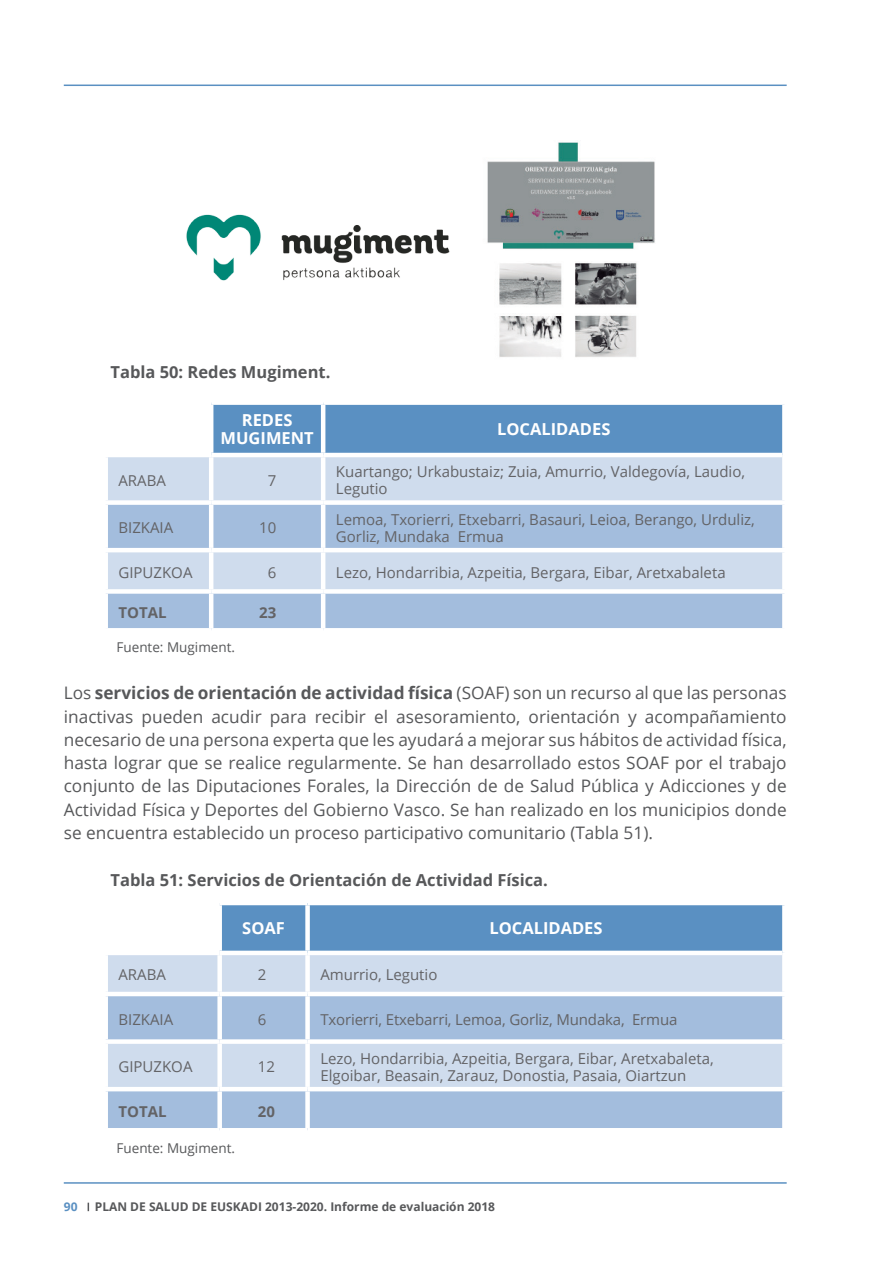
<style>
.page{position:relative;width:893px;height:1263px;background:#fff}
.page>*{position:absolute;margin:0;border:0;box-sizing:border-box;transform-origin:0 0}
.texto{font:17.25px/23.2px "Open Sans";color:#57585a;text-align:justify}
.texto-2{font:700 16.5px "Open Sans";color:#57585a}
.título_tabla{font:700 16.5px "Open Sans";color:#fff}
.texto_tabla{font:15px/17px "Open Sans";color:#636366}
.texto_tabla-2{font:700 15px "Open Sans";color:#636366}
.texto-3{font:13.5px "Open Sans";color:#57585a}
.t1{font:700 12px "Open Sans";color:#57585a}
.t2{font:700 12px "Open Sans";color:#5a90c2}
.s1{font-weight:700}
</style>
<div class="page">
<hr style="left:64px;top:85px;width:723px;height:1px;background:#5a90c2">
<hr style="left:64px;top:1182px;width:723px;height:2px;background:#5a90c2">
<div style="left:213px;top:405px;width:569px;height:48px;background:#5a90c2"></div>
<div style="left:108px;top:457px;width:674px;height:43px;background:#cfdced"></div>
<svg style="left:108px;top:505px;width:674px;height:123px;fill:#a3bddd"></svg>
<hr style="left:103px;top:548px;width:108px;height:4px;background:#fff">
<hr style="left:211px;top:548px;width:112px;height:4px;background:#fff">
<hr style="left:323px;top:548px;width:464px;height:4px;background:#fff">
<div style="left:103px;top:589px;width:108px;height:5px;background:#fff"></div>
<div style="left:211px;top:589px;width:112px;height:5px;background:#fff"></div>
<div style="left:323px;top:589px;width:464px;height:5px;background:#fff"></div>
<hr style="left:209px;top:457px;width:4px;height:43px;background:#fff">
<hr style="left:321px;top:457px;width:4px;height:43px;background:#fff">
<hr style="left:209px;top:505px;width:4px;height:43px;background:#fff">
<hr style="left:321px;top:505px;width:4px;height:43px;background:#fff">
<hr style="left:209px;top:552px;width:4px;height:37px;background:#fff">
<hr style="left:321px;top:552px;width:4px;height:37px;background:#fff">
<hr style="left:209px;top:594px;width:4px;height:34px;background:#fff">
<hr style="left:321px;top:594px;width:4px;height:34px;background:#fff">
<hr style="left:321px;top:405px;width:4px;height:48px;background:#fff">
<div style="left:222px;top:905px;width:560px;height:46px;background:#5a90c2"></div>
<div style="left:108px;top:955px;width:674px;height:37px;background:#cfdced"></div>
<svg style="left:108px;top:996px;width:674px;height:132px;fill:#a3bddd"></svg>
<div style="left:103px;top:1039px;width:117px;height:5px;background:#fff"></div>
<div style="left:220px;top:1039px;width:88px;height:5px;background:#fff"></div>
<div style="left:308px;top:1039px;width:479px;height:5px;background:#fff"></div>
<hr style="left:103px;top:1087px;width:117px;height:4px;background:#fff">
<hr style="left:220px;top:1087px;width:88px;height:4px;background:#fff">
<hr style="left:308px;top:1087px;width:479px;height:4px;background:#fff">
<div style="left:217px;top:955px;width:5px;height:37px;background:#fff"></div>
<div style="left:305px;top:955px;width:5px;height:37px;background:#fff"></div>
<div style="left:217px;top:996px;width:5px;height:43px;background:#fff"></div>
<div style="left:305px;top:996px;width:5px;height:43px;background:#fff"></div>
<div style="left:217px;top:1044px;width:5px;height:43px;background:#fff"></div>
<div style="left:305px;top:1044px;width:5px;height:43px;background:#fff"></div>
<div style="left:217px;top:1091px;width:5px;height:37px;background:#fff"></div>
<div style="left:305px;top:1091px;width:5px;height:37px;background:#fff"></div>
<div style="left:305px;top:905px;width:5px;height:46px;background:#fff"></div>
<img style="left:487px;top:142px;width:168px;height:215px">
<img style="left:186px;top:214px;width:264px;height:67px">
<p class="texto-2" style="left:111px;top:361px;width:221px">Tabla 50: Redes Mugiment.</p>
<p class="título_tabla" style="left:242px;top:408px;width:52px">REDES</p>
<p class="título_tabla" style="left:221px;top:426px;width:95px">MUGIMENT</p>
<p class="título_tabla" style="left:497px;top:417px;width:115px">LOCALIDADES</p>
<p class="texto_tabla" style="left:118px;top:471px;width:49px">ARABA</p>
<p class="texto_tabla" style="left:268px;top:471px;width:10px">7</p>
<p class="texto_tabla" style="left:336px;top:463px;width:411px">Kuartango; Urkabustaiz; Zuia, Amurrio, Valdegovía, Laudio,<br>Legutio</p>
<p class="texto_tabla" style="left:118px;top:519px;width:56px">BIZKAIA</p>
<p class="texto_tabla" style="left:259px;top:519px;width:19px">10</p>
<p class="texto_tabla" style="left:336px;top:510px;width:420px">Lemoa, Txorierri, Etxebarri, Basauri, Leioa, Berango, Urduliz,<br>Gorliz, Mundaka Ermua</p>
<p class="texto_tabla" style="left:118px;top:563px;width:76px">GIPUZKOA</p>
<p class="texto_tabla" style="left:268px;top:563px;width:10px">6</p>
<p class="texto_tabla" style="left:336px;top:563px;width:391px">Lezo, Hondarribia, Azpeitia, Bergara, Eibar, Aretxabaleta</p>
<p class="texto_tabla-2" style="left:118px;top:602px;width:50px">TOTAL</p>
<p class="texto_tabla-2" style="left:259px;top:602px;width:19px">23</p>
<p class="texto-3" style="left:117px;top:638px;width:120px">Fuente: Mugiment.</p>
<p class="texto" style="left:64px;top:681px;width:724px">Los <span class="s1">servicios de orientación de actividad física</span> (SOAF) son un recurso al que las personas inactivas pueden acudir para recibir el asesoramiento, orientación y acompañamiento necesario de una persona experta que les ayudará a mejorar sus hábitos de actividad física, hasta lograr que se realice regularmente. Se han desarrollado estos SOAF por el trabajo conjunto de las Diputaciones Forales, la Dirección de de Salud Pública y Adicciones y de Actividad Física y Deportes del Gobierno Vasco. Se han realizado en los municipios donde se encuentra establecido un proceso participativo comunitario (Tabla 51).</p>
<p class="texto-2" style="left:111px;top:868px;width:439px">Tabla 51: Servicios de Orientación de Actividad Física.</p>
<p class="título_tabla" style="left:242px;top:917px;width:44px">SOAF</p>
<p class="título_tabla" style="left:489px;top:917px;width:115px">LOCALIDADES</p>
<p class="texto_tabla" style="left:118px;top:966px;width:49px">ARABA</p>
<p class="texto_tabla" style="left:258px;top:966px;width:10px">2</p>
<p class="texto_tabla" style="left:320px;top:966px;width:119px">Amurrio, Legutio</p>
<p class="texto_tabla" style="left:118px;top:1010px;width:56px">BIZKAIA</p>
<p class="texto_tabla" style="left:258px;top:1010px;width:10px">6</p>
<p class="texto_tabla" style="left:320px;top:1010px;width:359px">Txorierri, Etxebarri, Lemoa, Gorliz, Mundaka, Ermua</p>
<p class="texto_tabla" style="left:118px;top:1058px;width:76px">GIPUZKOA</p>
<p class="texto_tabla" style="left:258px;top:1058px;width:19px">12</p>
<p class="texto_tabla" style="left:320px;top:1049px;width:395px">Lezo, Hondarribia, Azpeitia, Bergara, Eibar, Aretxabaleta,<br>Elgoibar, Beasain, Zarauz, Donostia, Pasaia, Oiartzun</p>
<p class="texto_tabla-2" style="left:118px;top:1100px;width:50px">TOTAL</p>
<p class="texto_tabla-2" style="left:258px;top:1100px;width:19px">20</p>
<p class="texto-3" style="left:117px;top:1139px;width:120px">Fuente: Mugiment.</p>
<p class="t2" style="left:64px;top:1198px;width:15px">90</p>
<p class="t1" style="left:95px;top:1198px;width:402px">PLAN DE SALUD DE EUSKADI 2013-2020. Informe de evaluación 2018</p>
</div>
